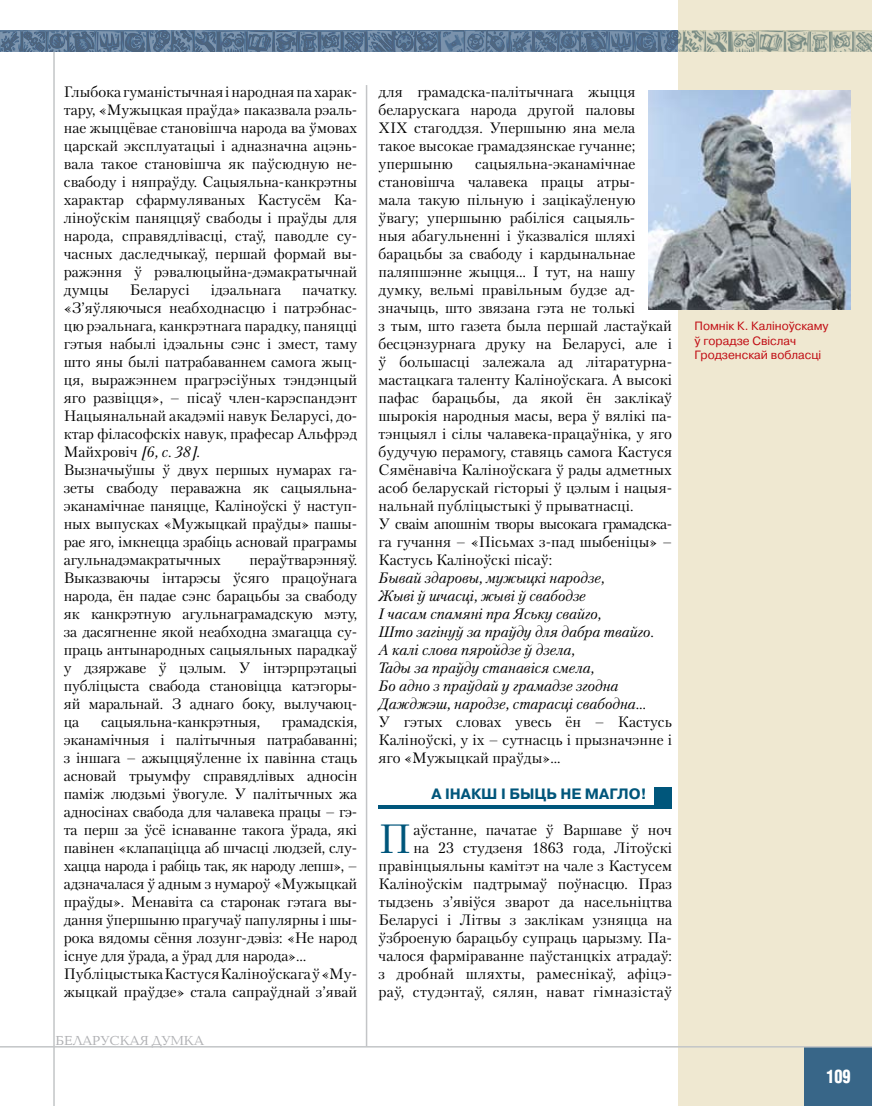
<style>
.page{position:relative;width:872px;height:1106px;background:#fff}
.page>*{position:absolute;margin:0;border:0;box-sizing:border-box;transform-origin:0 0}
.t1{font:40.65px "Petersburg C";color:#00567b}
.t2{font:700 18px "AG Letterica Cond L";color:#fff;scale:.9 1}
.t3{font:15px/18px "Petersburg C";color:#000;text-align:justify}
.t4{font:italic 15px/18px "Petersburg C";color:#000}
.t5{font:700 15px "Pragmatica C";color:#00567b}
.t6{font:13.5px "Baltica C";color:#aeafb2}
.t7{font:12px/14.4px "Pragmatica C";color:#c10c13}
.s1{font-style:italic}
</style>
<div class="page">
<div style="left:678px;top:0;width:194px;height:1106px;background:#efe8d1"></div>
<hr style="left:53px;top:52px;width:2px;height:1054px;background:#c3c5c7">
<hr style="left:366px;top:85px;width:1px;height:961px;background:#c3c5c7">
<div style="left:804px;top:1047px;width:68px;height:59px;background:#386688"></div>
<svg style="left:0;top:31px;width:872px;height:21px"></svg>
<hr style="left:0;top:1046px;width:872px;height:1px;background:#c3c5c7">
<img style="left:648px;top:90px;width:202px;height:219px">
<div style="left:654px;top:787px;width:18px;height:21px;background:#00567b"></div>
<hr style="left:378px;top:806px;width:294px;height:2px;background:#00567b">
<p class="t3" style="left:64px;top:82px;width:295px">Глыбока гуманістычная і народная па харак&shy;тару, «Мужыцкая праўда» паказвала рэаль&shy;нае жыццёвае становішча народа ва ўмовах царскай эксплуатацыі і адназначна ацэнь&shy;вала такое становішча як паўсюдную не&shy;свабоду і няпраўду. Сацыяльна-канкрэтны характар сфармуляваных Кастусём Ка&shy;ліноўскім паняццяў свабоды і праўды для народа, справядлівасці, стаў, паводле су&shy;часных даследчыкаў, першай формай вы&shy;ражэння ў рэвалюцыйна-дэмакратычнай думцы</p>
<p class="t3" style="left:130px;top:280px;width:61px">Беларусі</p>
<p class="t3" style="left:211px;top:280px;width:72px">ідэальнага</p>
<p class="t3" style="left:64px;top:280px;width:295px;text-align:left;text-indent:238px">пачатку. «З’яўляючыся неабходнасцю і патрэбнас&shy;цю рэальнага, канкрэтнага парадку, паняцці гэтыя набылі ідэальны сэнс і змест, таму што яны былі патрабаваннем самога жыц&shy;ця, выражэннем прагрэсіўных тэндэнцый яго развіцця», – пісаў член-карэспандэнт Нацыянальнай акадэміі навук Беларусі, до&shy;ктар філасофскіх навук, прафесар Альфрэд Майхровіч <span class="s1">[6, с. 38].<br></span>Вызначыўшы ў двух першых нумарах га&shy;зеты свабоду пераважна як сацыяльна&shy;эканамічнае паняцце, Каліноўскі ў наступ&shy;ных выпусках «Мужыцкай праўды» пашы&shy;рае яго, імкнецца зрабіць асновай праграмы агульнадэмакратычных</p>
<p class="t3" style="left:64px;top:550px;width:295px;text-indent:186px">пераўтварэнняў.<br>Выказваючы інтарэсы ўсяго працоўнага народа, ён падае сэнс барацьбы за свабоду як канкрэтную агульнаграмадскую мэту, за дасягненне якой неабходна змагацца су&shy;праць антынародных сацыяльных парадкаў у дзяржаве ў цэлым. У інтэрпрэтацыі публіцыста свабода становіцца катэгоры&shy;яй маральнай. З аднаго боку, вылучаюц&shy;ца</p>
<p class="t3" style="left:64px;top:712px;width:295px;text-align:left;text-indent:218px">грамадскія, эканамічныя і палітычныя патрабаванні; з іншага – ажыццяўленне іх павінна стаць асновай трыумфу справядлівых адносін паміж людзьмі ўвогуле. У палітычных жа адносінах свабода для чалавека працы – гэ&shy;та перш за ўсё існаванне такога ўрада, які павінен «клапаціцца аб шчасці людзей, слу&shy;хацца народа і рабіць так, як народу лепш», – адзначалася ў адным з нумароў «Мужыцкай праўды». Менавіта са старонак гэтага вы&shy;дання ўпершыню прагучаў папулярны і шы&shy;рока вядомы сёння лозунг-дэвіз: «Не народ існуе для ўрада, а ўрад для народа»… Публіцыстыка Кастуся Каліноўскага ў «Му&shy;жыцкай праўдзе» стала сапраўднай з’явай</p>
<p class="t3" style="left:101px;top:712px;width:161px">сацыяльна-канкрэтныя,</p>
<p class="t6" style="left:56px;top:1033px;width:150px">БЕЛАРУСКАЯ ДУМКА</p>
<p class="t3" style="left:378px;top:82px;width:258px">для грамадска-палітычнага жыцця беларускага народа другой паловы ХІХ стагоддзя. Упершыню яна мела такое высокае грамадзянскае гучанне; упершыню</p>
<p class="t3" style="left:378px;top:154px;width:295px;text-align:left;text-indent:97px">сацыяльна-эканамічнае становішча чалавека працы атры-<br>мала такую пільную і зацікаўленую ўвагу; упершыню рабіліся сацыяль-<br>ныя абагульненні і ўказваліся шляхі барацьбы за свабоду і кардынальнае паляпшэнне жыцця… І тут, на нашу думку, вельмі правільным будзе ад&shy;значыць, што звязана гэта не толькі<br>з тым, што газета была першай ластаўкай бесцэнзурнага друку на Беларусі, але і ў большасці залежала ад літаратурна&shy;мастацкага таленту Каліноўскага. А высокі пафас барацьбы, да якой ён заклікаў шырокія народныя масы, вера ў вялікі па&shy;тэнцыял і сілы чалавека-працаўніка, у яго будучую перамогу, ставяць самога Кастуся Сямёнавіча Каліноўскага ў рады адметных асоб беларускай гісторыі ў цэлым і нацыя&shy;нальнай публіцыстыкі ў прыватнасці.<br>У сваім апошнім творы высокага грамадска&shy;га гучання – «Пісьмах з-пад шыбеніцы» – Кастусь Каліноўскі пісаў:</p>
<p class="t4" style="left:378px;top:568px;width:277px">Бывай здаровы, мужыцкі народзе,<br>Жыві ў шчасці, жыві ў свабодзе<br>І часам спамяні пра Яську свайго,<br>Што загінуў за праўду для дабра твайго.<br>А калі слова пяройдзе ў дзела,<br>Тады за праўду станавіся смела,<br>Бо адно з праўдай у грамадзе згодна Дажджэш, народзе, старасці свабодна…</p>
<p class="t3" style="left:378px;top:712px;width:295px">У гэтых словах увесь ён – Кастусь Каліноўскі, у іх – сутнасць і прызначэнне і яго «Мужыцкай праўды»...</p>
<p class="t5" style="left:431px;top:785px;width:30px">А інак</p>
<p class="t5" style="left:481px;top:785px;width:167px">ш і быць не магло!</p>
<h1 class="t1" style="left:378px;top:814px;width:34px">П</h1>
<p class="t3" style="left:378px;top:820px;width:295px;text-align:right">аўстанне, пачатае ў Варшаве ў ноч<br>на 23 студзеня 1863 года, Літоўскі правінцыяльны камітэт на чале з Кастусем Каліноўскім падтрымаў поўнасцю. Праз тыдзень з’явіўся зварот да насельніцтва Беларусі і Літвы з заклікам узняцца на ўзброеную барацьбу супраць царызму. Па&shy;чалося фарміраванне паўстанцкіх атрадаў: з дробнай шляхты, рамеснікаў, афіцэ&shy;раў, студэнтаў, сялян, нават гімназістаў</p>
<p class="t7" style="left:694px;top:319px;width:135px">Помнік К. Каліноўскаму ў горадзе Свіслач<br>Гродзенскай вобласці</p>
<p class="t2" style="left:826px;top:1065px;width:29px">109</p>
</div>
